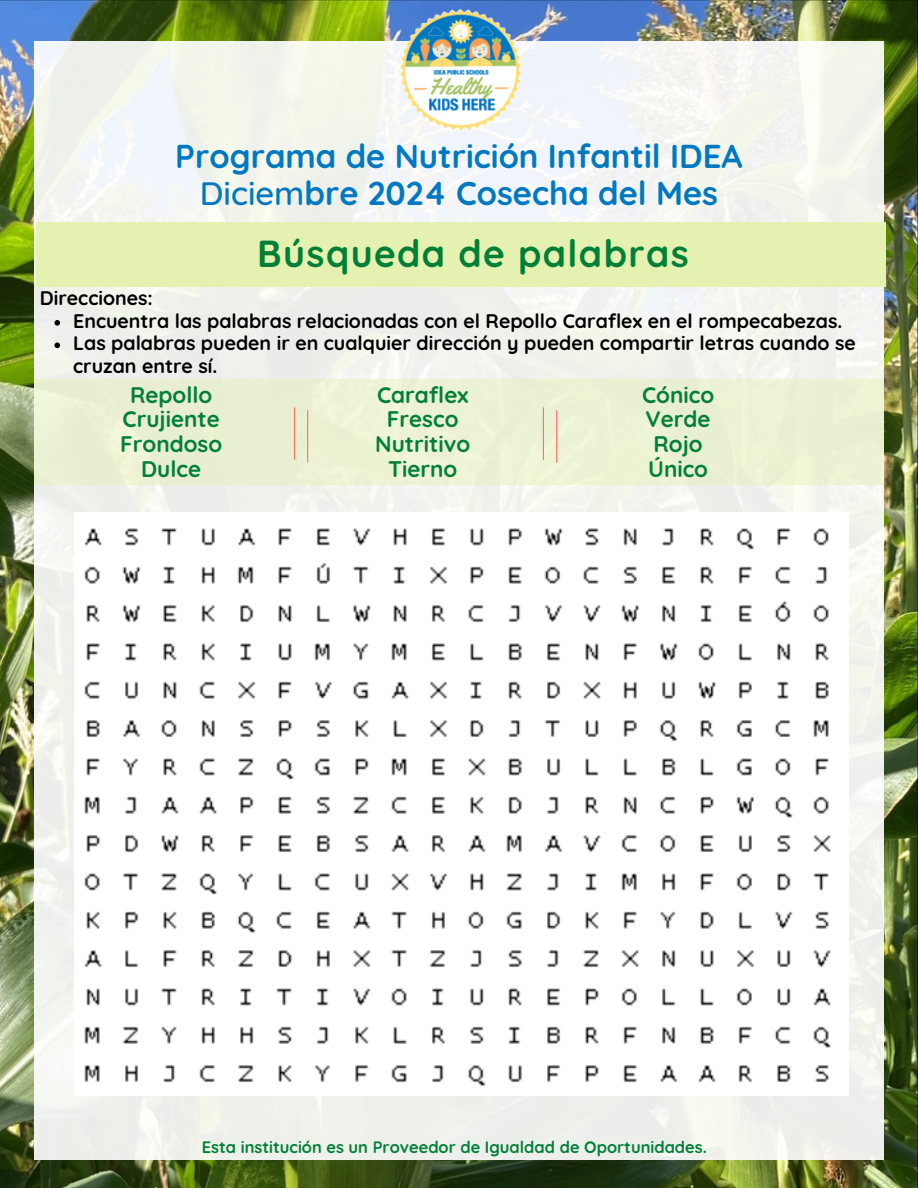
<style>
.page{position:relative;width:918px;height:1188px;background:#fff}
.page>*{position:absolute;margin:0;border:0;box-sizing:border-box;transform-origin:0 0}
.t1{font:700 37.5px "Quicksand";letter-spacing:.035em;color:#008037}
.t2{font:700 33px/37.2px "Quicksand";color:#0079c2;text-align:center}
.t3{font:700 22.5px/24.8px "Quicksand";color:#008037;text-align:center}
.t4{font:700 19.65px/22.5px "Quicksand";color:#000}
.t5{font:700 16.5px "Quicksand";color:#008037}
.s1{font-weight:500}
</style>
<div class="page">
<img style="left:0;top:0;width:918px;height:1188px">
<div style="left:34px;top:42px;width:850px;height:1118px;background:linear-gradient(to right,#f0f2ee,#f3f4f0)"></div>
<img style="left:394px;top:0;width:135px;height:137px">
<div style="left:36px;top:222px;width:850px;height:64px;background:#e4f1b0"></div>
<div style="left:34px;top:379px;width:850px;height:106px;background:#ebf1d2"></div>
<hr style="left:556px;top:411px;width:1px;height:51px;background:#ff7165">
<hr style="left:307px;top:411px;width:1px;height:51px;background:#ff7165">
<hr style="left:543px;top:408px;width:1px;height:51px;background:#ff7165">
<hr style="left:294px;top:408px;width:1px;height:51px;background:#ff7165">
<img style="left:74px;top:513px;width:774px;height:583px">
<svg style="left:54px;top:320px;width:6px;height:6px"></svg>
<svg style="left:54px;top:342px;width:6px;height:6px"></svg>
<h3 class="t2" style="left:175px;top:137px;width:569px">Programa de Nutrición Infantil IDEA<br><span class="s1">Diciem</span>bre 2024 Cosecha del Mes</h3>
<h2 class="t1" style="left:257px;top:229px;width:433px">Búsqueda de palabras</h2>
<h3 class="t4" style="left:40px;top:287px;width:115px">Direcciones:</h3>
<p class="t4" style="left:73px;top:309px;width:771px">Encuentra las palabras relacionadas con el Repollo Caraflex en el rompecabezas.</p>
<p class="t4" style="left:73px;top:332px;width:784px">Las palabras pueden ir en cualquier dirección y pueden compartir letras cuando se cruzan entre sí.</p>
<p class="t3" style="left:120px;top:382px;width:104px">Repollo<br>Crujiente<br>Frondoso<br>Dulce</p>
<p class="t3" style="left:375px;top:382px;width:96px">Caraflex<br>Fresco<br>Nutritivo<br>Tierno</p>
<h4 class="t3" style="left:642px;top:382px;width:74px">Cónico<br>Verde<br>Rojo<br>Único</h4>
<h1 class="t5" style="left:202px;top:1137px;width:507px">Esta institución es un Proveedor de Igualdad de Oportunidades.</h1>
</div>
